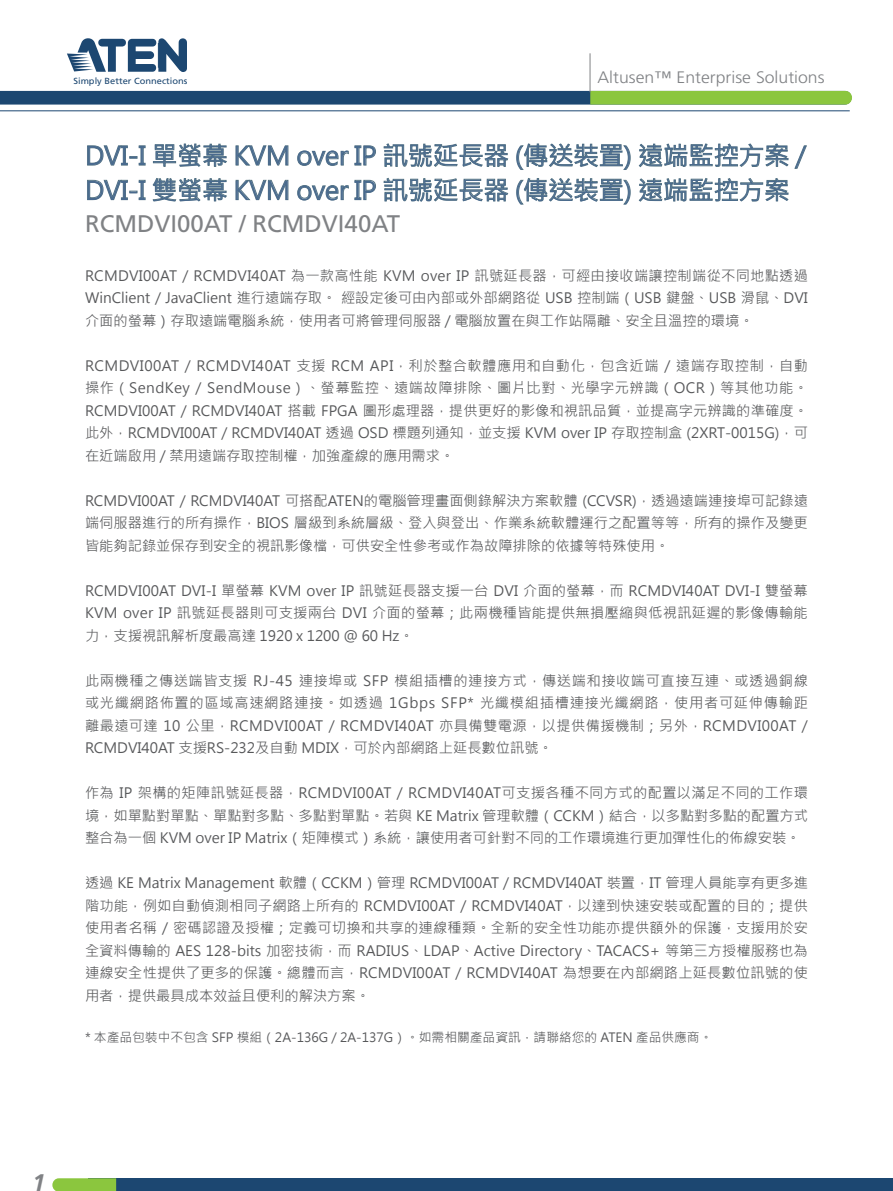
<style>
.page{position:relative;width:893px;height:1191px;background:#fff}
.page>*{position:absolute;margin:0;border:0;box-sizing:border-box;transform-origin:0 0}
.t1{font:25.5px/34.5px "Microsoft Jheng Hei";letter-spacing:-.01em;color:#496a8e}
.t2{font:24px "Frutiger";color:#808285}
.t3{font:italic 700 24px "Frutiger";color:#808285}
.t4{font:300 16.65px "Frutiger";color:#808285;scale:1.06 1}
.t5{font:14.25px/22.5px "Microsoft Jheng Hei";color:#57585a;text-align:justify}
.t6{font:12.75px "Microsoft Jheng Hei";color:#57585a}
.t7{font:8.85px "Frutiger";color:#1c4771;scale:1.05 1}
</style>
<div class="page">
<hr style="left:0;top:110px;width:850px;height:1px;background:#1c4771">
<svg style="left:0;top:91px;width:852px;height:14px;background:#437165"></svg>
<svg style="left:67px;top:38px;width:120px;height:34px"></svg>
<hr style="left:590px;top:53px;width:1px;height:39px;background:#808285">
<div style="left:88px;top:1178px;width:805px;height:13px;background:#1c4771"></div>
<svg style="left:52px;top:1178px;width:64px;height:13px"></svg>
<svg style="left:87px;top:145px;width:59px;height:21px"></svg>
<svg style="left:153px;top:144px;width:74px;height:23px"></svg>
<svg style="left:236px;top:145px;width:52px;height:21px"></svg>
<svg style="left:297px;top:151px;width:52px;height:15px"></svg>
<svg style="left:355px;top:145px;width:21px;height:20px"></svg>
<svg style="left:384px;top:143px;width:124px;height:24px"></svg>
<svg style="left:516px;top:143px;width:115px;height:27px"></svg>
<svg style="left:639px;top:143px;width:149px;height:24px"></svg>
<svg style="left:794px;top:145px;width:13px;height:24px"></svg>
<svg style="left:87px;top:180px;width:59px;height:21px"></svg>
<svg style="left:153px;top:178px;width:74px;height:23px"></svg>
<svg style="left:236px;top:179px;width:52px;height:22px"></svg>
<svg style="left:297px;top:185px;width:52px;height:16px"></svg>
<svg style="left:355px;top:180px;width:21px;height:20px"></svg>
<svg style="left:384px;top:178px;width:124px;height:24px"></svg>
<svg style="left:516px;top:178px;width:115px;height:27px"></svg>
<svg style="left:639px;top:178px;width:149px;height:24px"></svg>
<p class="t7" style="left:73px;top:76px;width:110px">Simply Better Connections</p>
<p class="t4" style="left:597px;top:68px;width:216px">Altusen™ Enterprise Solutions</p>
<h1 class="t1" style="left:85px;top:138px;width:722px">DVI-I 單螢幕 KVM over IP 訊號延長器 (傳送裝置) 遠端監控方案 /<br>DVI-I 雙螢幕 KVM over IP 訊號延長器 (傳送裝置) 遠端監控方案</h1>
<h2 class="t2" style="left:85px;top:209px;width:317px">RCMDVI00AT / RCMDVI40AT</h2>
<p class="t5" style="left:85px;top:264px;width:724px">RCMDVI00AT / RCMDVI40AT 為一款高性能 KVM over IP 訊號延長器，可經由接收端讓控制端從不同地點透過WinClient / JavaClient 進行遠端存取。 經設定後可由內部或外部網路從 USB 控制端（USB 鍵盤、USB 滑鼠、DVI介面的螢幕）存取遠端電腦系統，使用者可將管理伺服器 / 電腦放置在與工作站隔離、安全且溫控的環境。</p>
<p class="t5" style="left:85px;top:354px;width:725px">RCMDVI00AT / RCMDVI40AT 支援 RCM API，利於整合軟體應用和自動化，包含近端 / 遠端存取控制，自動操作（SendKey / SendMouse）、螢幕監控、遠端故障排除、圖片比對、光學字元辨識（OCR）等其他功能。RCMDVI00AT / RCMDVI40AT 搭載 FPGA 圖形處理器，提供更好的影像和視訊品質，並提高字元辨識的準確度。此外，RCMDVI00AT / RCMDVI40AT 透過 OSD 標題列通知，並支援 KVM over IP 存取控制盒 (2XRT-0015G)，可在近端啟用 / 禁用遠端存取控制權，加強產線的應用需求。</p>
<p class="t5" style="left:85px;top:489px;width:724px">RCMDVI00AT / RCMDVI40AT 可搭配ATEN的電腦管理畫面側錄解決方案軟體 (CCVSR)，透過遠端連接埠可記錄遠端伺服器進行的所有操作，BIOS 層級到系統層級、登入與登出、作業系統軟體運行之配置等等，所有的操作及變更皆能夠記錄並保存到安全的視訊影像檔，可供安全性參考或作為故障排除的依據等特殊使用。</p>
<p class="t5" style="left:85px;top:579px;width:724px">RCMDVI00AT DVI-I 單螢幕 KVM over IP 訊號延長器支援一台 DVI 介面的螢幕，而 RCMDVI40AT DVI-I 雙螢幕KVM over IP 訊號延長器則可支援兩台 DVI 介面的螢幕；此兩機種皆能提供無損壓縮與低視訊延遲的影像傳輸能力，支援視訊解析度最高達 1920 x 1200 @ 60 Hz。</p>
<p class="t5" style="left:85px;top:669px;width:724px">此兩機種之傳送端皆支援 RJ-45 連接埠或 SFP 模組插槽的連接方式，傳送端和接收端可直接互連、或透過銅線或光纖網路佈置的區域高速網路連接。如透過 1Gbps SFP* 光纖模組插槽連接光纖網路，使用者可延伸傳輸距離最遠可達 10 公里，RCMDVI00AT / RCMDVI40AT 亦具備雙電源，以提供備援機制；另外，RCMDVI00AT / RCMDVI40AT 支援RS-232及自動 MDIX，可於內部網路上延長數位訊號。</p>
<p class="t5" style="left:85px;top:782px;width:725px">作為 IP 架構的矩陣訊號延長器，RCMDVI00AT / RCMDVI40AT可支援各種不同方式的配置以滿足不同的工作環境，如單點對單點、單點對多點、多點對單點。若與 KE Matrix 管理軟體（CCKM）結合，以多點對多點的配置方式整合為一個 KVM over IP Matrix（矩陣模式）系統，讓使用者可針對不同的工作環境進行更加彈性化的佈線安裝。</p>
<p class="t5" style="left:85px;top:872px;width:725px">透過 KE Matrix Management 軟體（CCKM）管理 RCMDVI00AT / RCMDVI40AT 裝置，IT 管理人員能享有更多進階功能，例如自動偵測相同子網路上所有的 RCMDVI00AT / RCMDVI40AT，以達到快速安裝或配置的目的；提供使用者名稱 / 密碼認證及授權；定義可切換和共享的連線種類。全新的安全性功能亦提供額外的保護，支援用於安全資料傳輸的 AES 128-bits 加密技術，而 RADIUS、LDAP、Active Directory、TACACS+ 等第三方授權服務也為連線安全性提供了更多的保護。總體而言，RCMDVI00AT / RCMDVI40AT 為想要在內部網路上延長數位訊號的使用者，提供最具成本效益且便利的解決方案。</p>
<p class="t6" style="left:85px;top:1028px;width:629px">* 本產品包裝中不包含 SFP 模組（2A-136G / 2A-137G）。如需相關產品資訊，請聯絡您的 ATEN 產品供應商。</p>
<h2 class="t3" style="left:32px;top:1168px;width:15px">1</h2>
</div>
